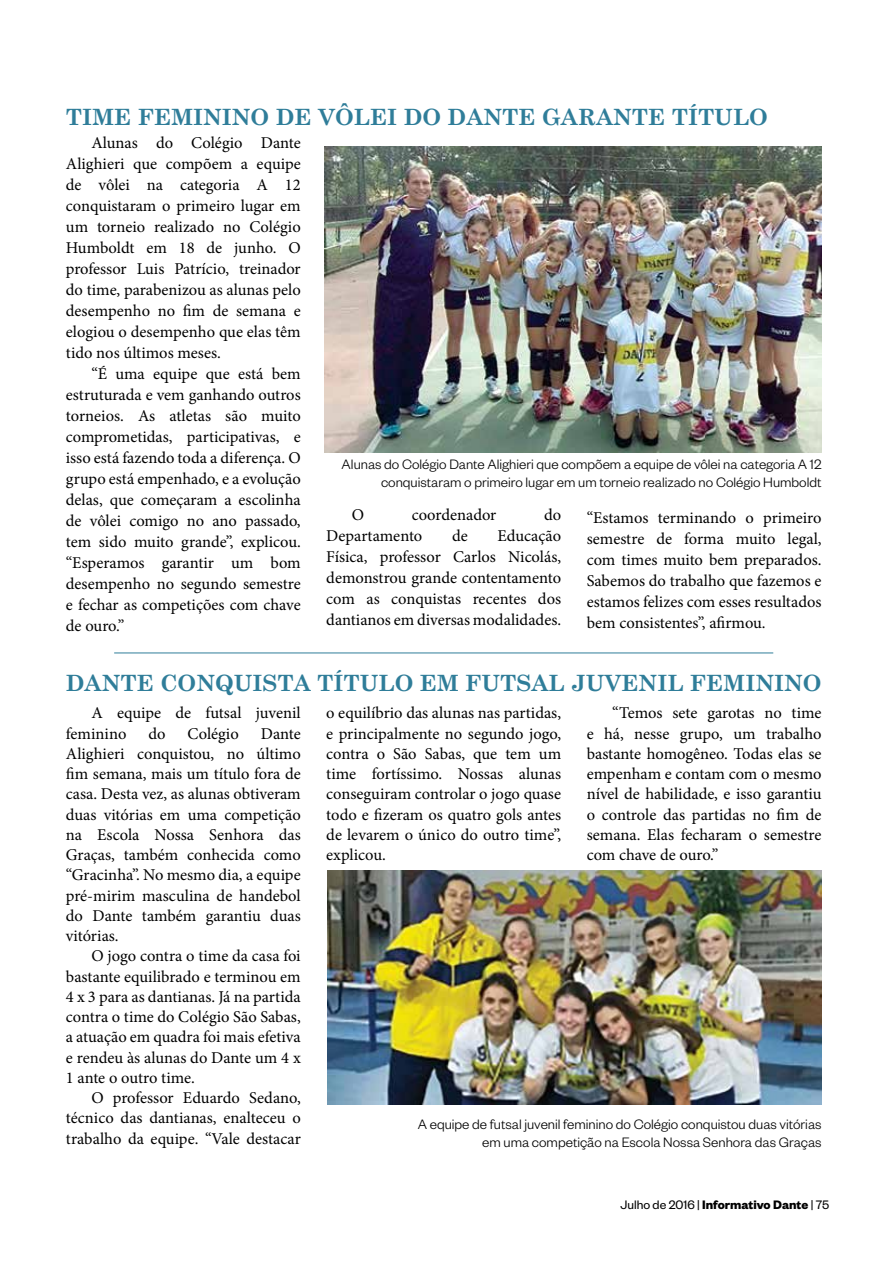
<style>
.page{position:relative;width:893px;height:1263px;background:#fff}
.page>*{position:absolute;margin:0;border:0;box-sizing:border-box;transform-origin:0 0}
.t1{font:700 22.5px "Century Schoolbook";color:#2f7d99}
.t2{font:16.5px/20.2px "Minion Pro";color:#000;text-align:justify}
.t3{font:300 15px/18px "Founders Grotesk";color:#000;text-align:right}
.t4{font:700 13.5px "Founders Grotesk";color:#000}
.s1{font-weight:400}
</style>
<div class="page">
<hr style="left:114px;top:653px;width:659px;height:1px;background:#2f7d99">
<img style="left:324px;top:146px;width:497px;height:307px">
<img style="left:328px;top:870px;width:493px;height:234px">
<h1 class="t1" style="left:66px;top:99px;width:704px">TIME FEMININO DE VÔLEI DO DANTE GARANTE TÍTULO</h1>
<p class="t2" style="left:66px;top:132px;width:236px;line-height:21px;text-indent:26px">Alunas do Colégio Dante Alighieri que compõem a equipe de vôlei na categoria A 12 conquistaram o primeiro lugar em um torneio realizado no Colégio Humboldt em 18 de junho. O professor Luis Patrício, treinador do time, parabenizou as alunas pelo desempenho no fim de semana e elogiou o desempenho que elas têm tido nos últimos meses.</p>
<p class="t2" style="left:66px;top:363px;width:236px;line-height:21px;text-indent:26px">“É uma equipe que está bem estruturada e vem ganhando outros torneios. As atletas são muito comprometidas, participativas, e isso está fazendo toda a diferença. O grupo está empenhado, e a evolução delas, que começaram a escolinha de vôlei comigo no ano passado, tem sido muito grande”, explicou. “Esperamos garantir um bom desempenho no segundo semestre e fechar as competições com chave de ouro.”</p>
<p class="t3" style="left:342px;top:454px;width:481px">Alunas do Colégio Dante Alighieri que compõem a equipe de vôlei na categoria A 12 conquistaram o primeiro lugar em um torneio realizado no Colégio Humboldt</p>
<p class="t2" style="left:352px;top:505px;width:14px">O</p>
<p class="t2" style="left:412px;top:505px;width:86px">coordenador</p>
<p class="t2" style="left:544px;top:505px;width:19px">do</p>
<p class="t2" style="left:326px;top:526px;width:98px">Departamento</p>
<p class="t2" style="left:452px;top:526px;width:17px">de</p>
<p class="t2" style="left:587px;top:507px;width:236px;line-height:21px">“Estamos terminando o primeiro semestre de forma muito legal, com times muito bem preparados.<br>Sabemos do trabalho que fazemos e estamos felizes com esses resultados bem consistentes”, afirmou.</p>
<p class="t2" style="left:326px;top:525px;width:236px;line-height:21px;text-indent:171px">Educação Física, professor Carlos Nicolás, demonstrou grande contentamento com as conquistas recentes dos dantianos em diversas modalidades.</p>
<h1 class="t1" style="left:66px;top:665px;width:757px">DANTE CONQUISTA TÍTULO EM FUTSAL JUVENIL FEMININO</h1>
<p class="t2" style="left:66px;top:703px;width:236px;text-indent:26px">A equipe de futsal juvenil feminino</p>
<p class="t2" style="left:148px;top:723px;width:19px">do</p>
<p class="t2" style="left:187px;top:723px;width:53px">Colégio</p>
<p class="t2" style="left:66px;top:723px;width:236px;text-indent:195px">Dante Alighieri conquistou, no último fim semana, mais um título fora de casa. Desta vez, as alunas obtiveram duas vitórias em uma competição na Escola Nossa Senhora das Graças, também conhecida como “Gracinha”. No mesmo dia, a equipe pré-mirim masculina de handebol do Dante também garantiu duas vitórias.</p>
<p class="t2" style="left:66px;top:946px;width:236px;text-indent:26px">O jogo contra o time da casa foi bastante equilibrado e terminou em 4 x 3 para as dantianas. Já na partida contra o time do Colégio São Sabas, a atuação em quadra foi mais efetiva e rendeu às alunas do Dante um 4 x 1 ante o outro time.</p>
<p class="t2" style="left:66px;top:1088px;width:236px;text-indent:26px">O professor Eduardo Sedano, técnico das dantianas, enalteceu o trabalho da equipe. “Vale destacar</p>
<p class="t2" style="left:326px;top:703px;width:236px">o equilíbrio das alunas nas partidas, e principalmente no segundo jogo, contra o São Sabas, que tem um time fortíssimo. Nossas alunas conseguiram controlar o jogo quase todo e fizeram os quatro gols antes de levarem o único do outro time”, explicou.</p>
<p class="t2" style="left:587px;top:703px;width:236px;text-indent:26px">“Temos sete garotas no time e há, nesse grupo, um trabalho bastante homogêneo. Todas elas se empenham e contam com o mesmo nível de habilidade, e isso garantiu o controle das partidas no fim de semana. Elas fecharam o semestre com chave de ouro.”</p>
<p class="t3" style="left:418px;top:1115px;width:405px">A equipe de futsal juvenil feminino do Colégio conquistou duas vitórias em uma competição na Escola Nossa Senhora das Graças</p>
<p class="t4" style="left:620px;top:1196px;width:210px"><span class="s1">Julho de 2016 |</span> Informativo Dante <span class="s1">| 75</span></p>
</div>
